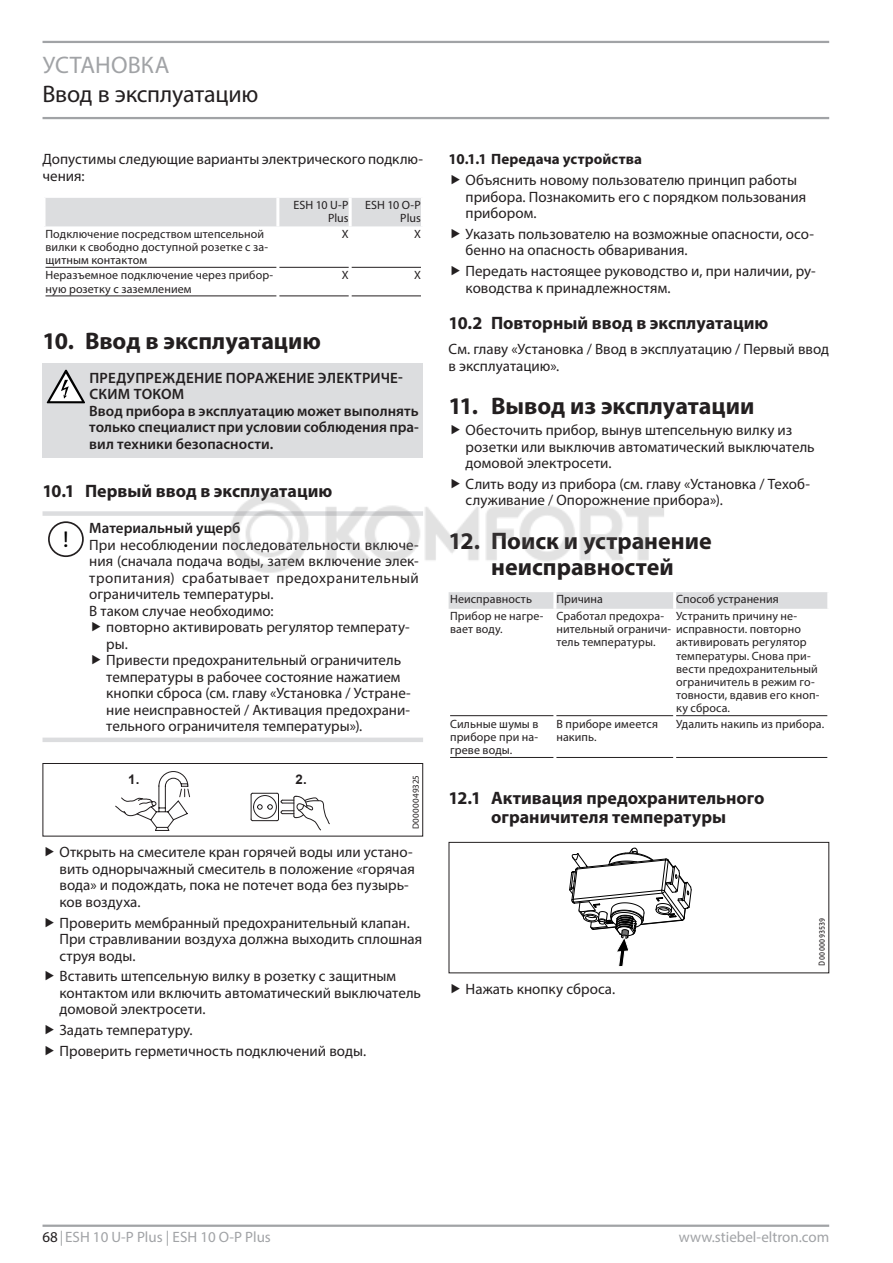
<style>
.page{position:relative;width:893px;height:1263px;background:#fff}
.page>*{position:absolute;margin:0;border:0;box-sizing:border-box;transform-origin:0 0}
.t1{font:700 24px/26.4px "Myriad Pro";color:#231f20;text-align:center}
.t2{font:24px "Myriad Pro";letter-spacing:-.01em;color:#231f20}
.t3{font:24px "Myriad Pro";color:#a1a3a6}
.t4{font:23.25px "STE Info Text";color:#000}
.t5{font:700 18px/19.8px "Myriad Pro";color:#231f20;text-align:center}
.t6{font:15px/16.5px "Myriad Pro";color:#231f20}
.t7{font:600 15px/16.5px "Myriad Pro";letter-spacing:.005em;color:#231f20}
.t8{font:15px "Myriad Pro";color:#a1a3a6}
.t9{font:700 15px "Myriad Pro";letter-spacing:.01em;color:#231f20}
.t10{font:700 13.2px "Arial";color:#231f20}
.t11{font:12px/13.2px "Myriad Pro";letter-spacing:.01em;color:#231f20}
.t12{font:9px "Myriad Pro";letter-spacing:.03em;color:#231f20}
.t13{font:9px "STE Info Text";letter-spacing:.035em;color:#231f20}
.s1{color:#231f20}
</style>
<div class="page">
<hr style="left:43px;top:41px;width:786px;height:2px;background:#a1a3a6">
<hr style="left:43px;top:117px;width:786px;height:2px;background:#a1a3a6">
<hr style="left:43px;top:1224px;width:786px;height:3px;background:#a1a3a6">
<div style="left:46px;top:198px;width:375px;height:28px;background:#dcdddf"></div>
<hr style="left:349px;top:198px;width:3px;height:28px;background:#fff">
<hr style="left:276px;top:198px;width:3px;height:28px;background:#fff">
<hr style="left:46px;top:267px;width:230px;height:1px;background:#231f20">
<hr style="left:279px;top:267px;width:70px;height:1px;background:#231f20">
<hr style="left:352px;top:267px;width:69px;height:1px;background:#231f20">
<hr style="left:46px;top:295px;width:230px;height:1px;background:#231f20">
<hr style="left:279px;top:295px;width:70px;height:1px;background:#231f20">
<hr style="left:352px;top:295px;width:69px;height:1px;background:#231f20">
<div style="left:43px;top:363px;width:380px;height:94px;background:#dcdddf"></div>
<svg style="left:47px;top:370px;width:38px;height:33px"></svg>
<div style="left:43px;top:511px;width:380px;height:5px;background:#dcdddf"></div>
<hr style="left:43px;top:738px;width:380px;height:4px;background:#dcdddf">
<div style="left:48px;top:521px;width:36px;height:36px;border:2px solid #231f20;border-radius:50%"></div>
<svg style="left:115px;top:771px;width:75px;height:60px"></svg>
<svg style="left:250px;top:792px;width:80px;height:39px"></svg>
<div style="left:43px;top:763px;width:380px;height:73px;border:1px solid #231f20"></div>
<div style="left:449px;top:592px;width:378px;height:17px;background:#dcdddf"></div>
<hr style="left:553px;top:592px;width:3px;height:17px;background:#fff">
<hr style="left:673px;top:592px;width:3px;height:17px;background:#fff">
<hr style="left:450px;top:715px;width:103px;height:1px;background:#231f20">
<hr style="left:556px;top:715px;width:117px;height:1px;background:#231f20">
<hr style="left:676px;top:715px;width:151px;height:1px;background:#231f20">
<hr style="left:450px;top:757px;width:103px;height:1px;background:#231f20">
<hr style="left:556px;top:757px;width:117px;height:1px;background:#231f20">
<hr style="left:676px;top:757px;width:151px;height:1px;background:#231f20">
<svg style="left:569px;top:848px;width:123px;height:119px"></svg>
<div style="left:449px;top:842px;width:380px;height:131px;border:1px solid #231f20"></div>
<img style="left:230px;top:494px;width:434px;height:79px">
<h1 class="t3" style="left:43px;top:50px;width:15px">Установ</h1>
<h1 class="t3" style="left:141px;top:50px;width:27px">ка</h1>
<h1 class="t2" style="left:43px;top:79px;width:217px">Ввод в эксплуатацию</h1>
<p class="t6" style="left:43px;top:151px;width:382px">Допустимы следующие варианты электрического подклю&shy;чения:</p>
<p class="t11" style="left:293px;top:198px;width:57px;text-align:right">ESH 10 U-P<br>Plus</p>
<p class="t11" style="left:365px;top:198px;width:57px;text-align:right">ESH 10 O-P<br>Plus</p>
<p class="t11" style="left:46px;top:227px;width:224px">Подключение посредством штепсельной вилки к свободно доступной розетке с за&shy;щитным контактом</p>
<p class="t11" style="left:342px;top:227px;width:8px">X</p>
<p class="t11" style="left:414px;top:227px;width:8px">X</p>
<p class="t11" style="left:46px;top:268px;width:229px">Неразъемное подключение через прибор&shy;ную розетку с заземлением</p>
<p class="t11" style="left:342px;top:268px;width:8px">X</p>
<p class="t11" style="left:414px;top:268px;width:8px">X</p>
<h1 class="t1" style="left:43px;top:327px;width:280px">10. Ввод в эксплуатацию</h1>
<p class="t7" style="left:89px;top:369px;width:331px">ПРЕДУПРЕЖДЕНИЕ ПОРАЖЕНИЕ ЭЛЕКТРИЧЕ-СКИМ ТОКОМ<br>Ввод прибора в эксплуатацию может выполнять только специалист при условии соблюдения пра&shy;вил техники безопасности.</p>
<p class="t5" style="left:43px;top:480px;width:291px">10.1 Первый ввод в эксплуатацию</p>
<h2 class="t4" style="left:62px;top:526px;width:8px">!</h2>
<p class="t7" style="left:89px;top:520px;width:153px">Материальный ущерб</p>
<p class="t6" style="left:89px;top:536px;width:331px">При несоблюдении последовательности включе&shy;ния (сначала подача воды, затем включение элек&shy;тропитания) срабатывает предохранительный ограничитель температуры.<br>В таком случае необходимо:</p>
<p class="t6" style="left:106px;top:619px;width:306px">повторно активировать регулятор температу&shy;ры.<br>Привести предохранительный ограничитель температуры в рабочее состояние нажатием кнопки сброса (см. главу «Установка / Устране&shy;ние неисправностей / Активация предохрани&shy;тельного ограничителя температуры»).</p>
<p class="t10" style="left:128px;top:770px;width:13px">1.</p>
<p class="t10" style="left:296px;top:770px;width:13px">2.</p>
<p class="t12" style="left:410px;top:829px;width:55px;rotate:-90deg">D0000049325</p>
<p class="t6" style="left:60px;top:844px;width:357px">Открыть на смесителе кран горячей воды или устано&shy;вить однорычажный смеситель в положение «горячая вода» и подождать, пока не потечет вода без пузырь&shy;ков воздуха.</p>
<p class="t6" style="left:60px;top:914px;width:364px">Проверить мембранный предохранительный клапан.<br>При стравливании воздуха должна выходить сплошная струя воды.</p>
<p class="t6" style="left:60px;top:968px;width:363px">Вставить штепсельную вилку в розетку с защитным контактом или включить автоматический выключатель домовой электросети.</p>
<p class="t6" style="left:60px;top:1019px;width:308px;line-height:20.7px">Задать температуру.<br>Проверить герметичность подключений воды.</p>
<p class="t9" style="left:449px;top:149px;width:195px">10.1.1 Передача устройства</p>
<p class="t6" style="left:466px;top:172px;width:342px">Объяснить новому пользователю принцип работы прибора. Познакомить его с порядком пользования прибором.</p>
<p class="t6" style="left:466px;top:225px;width:350px">Указать пользователю на возможные опасности, осо&shy;бенно на опасность обваривания.</p>
<p class="t6" style="left:466px;top:263px;width:352px">Передать настоящее руководство и, при наличии, ру&shy;ководства к принадлежностям.</p>
<p class="t5" style="left:449px;top:313px;width:321px">10.2 Повторный ввод в эксплуатацию</p>
<p class="t6" style="left:449px;top:341px;width:382px">См. главу «Установка / Ввод в эксплуатацию / Первый ввод в эксплуатацию».</p>
<h1 class="t1" style="left:449px;top:392px;width:307px">11. Вывод из эксплуатации</h1>
<p class="t6" style="left:466px;top:422px;width:351px">Обесточить прибор, вынув штепсельную вилку из розетки или выключив автоматический выключатель домовой электросети.</p>
<p class="t6" style="left:466px;top:475px;width:346px">Слить воду из прибора (см. главу «Установка / Техоб&shy;служивание / Опорожнение прибора»).</p>
<h1 class="t1" style="left:449px;top:527px;width:265px">12. Поиск и устранение неисправностей</h1>
<p class="t11" style="left:450px;top:592px;width:83px">Неисправность</p>
<p class="t11" style="left:556px;top:592px;width:48px">Причина</p>
<p class="t11" style="left:676px;top:592px;width:104px">Способ устранения</p>
<p class="t11" style="left:450px;top:609px;width:95px">Прибор не нагре&shy;вает воду.</p>
<p class="t11" style="left:556px;top:609px;width:246px">Сработал предохра-<br>нительный ограничи- исправности. повторно тель температуры.</p>
<p class="t11" style="left:676px;top:609px;width:123px">Устранить причину не-</p>
<p class="t11" style="left:676px;top:635px;width:145px">активировать регулятор температуры. Снова при&shy;вести предохранительный ограничитель в режим го&shy;товности, вдавив его кноп&shy;ку сброса.</p>
<p class="t11" style="left:450px;top:717px;width:90px;text-align:justify">Сильные шумы в приборе при на&shy;греве воды.</p>
<p class="t11" style="left:556px;top:717px;width:103px">В приборе имеется накипь.</p>
<p class="t11" style="left:676px;top:717px;width:150px">Удалить накипь из прибора.</p>
<p class="t5" style="left:449px;top:787px;width:318px">12.1 Активация предохранительного ограничителя температуры</p>
<p class="t6" style="left:466px;top:980px;width:151px">Нажать кнопку сброса.</p>
<p class="t13" style="left:817px;top:965px;width:50px;rotate:-90deg">D0000093539</p>
<p class="t8" style="left:43px;top:1227px;width:230px"><span class="s1">68</span>| ESH 10 U-P Plus | ESH 10 O-P Plus</p>
<p class="t8" style="left:679px;top:1227px;width:152px">www.stiebel-eltron.com</p>
</div>
